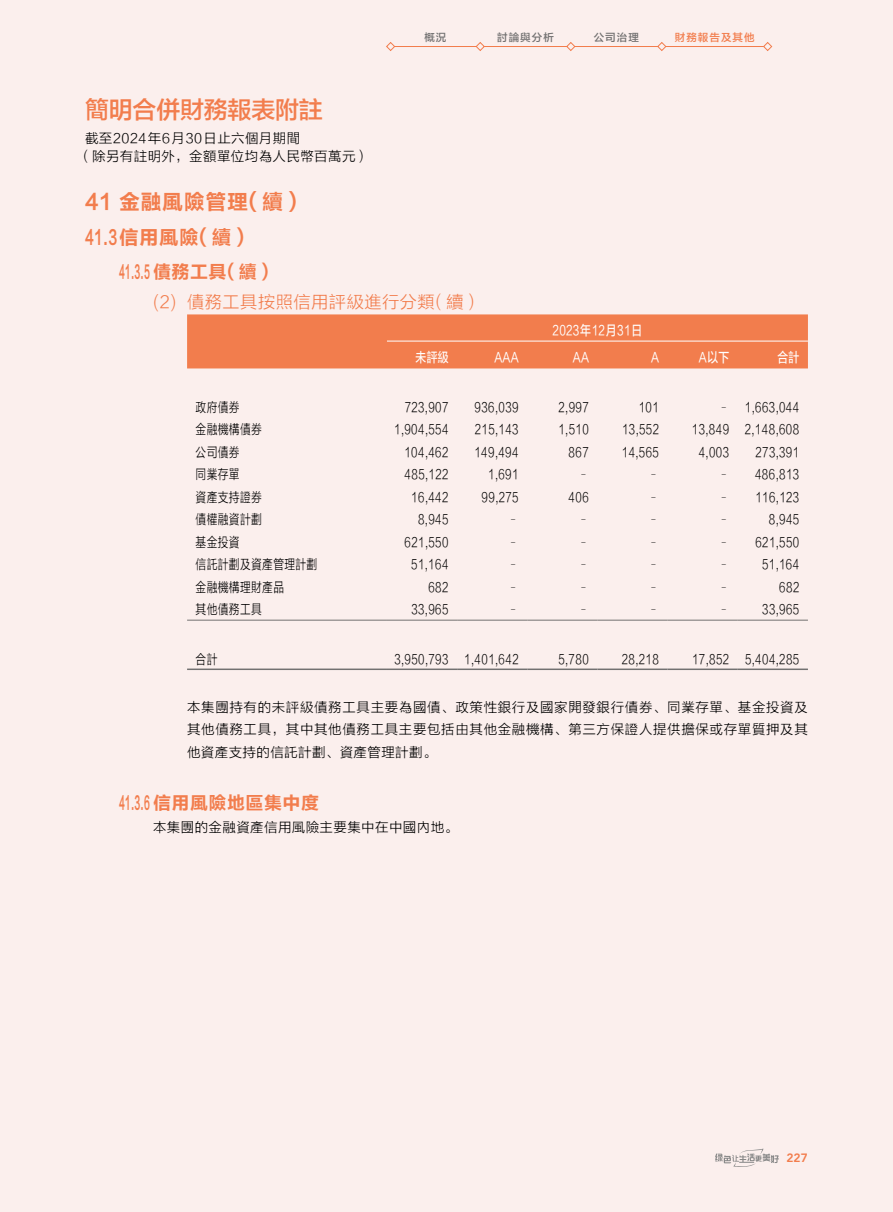
<style>
.page{position:relative;width:893px;height:1212px;background:#fbefed}
.page>*{position:absolute;margin:0;border:0;box-sizing:border-box;transform-origin:0 0}
.t1{font:24px "FZLTZHK GBK1 0";letter-spacing:-.01em;color:#f27d4d}
._01_H1{font:21px "FZLTCHK GBK1 0";letter-spacing:.03em;color:#f27d4d}
._02_H2{font:19.5px "FZLTCHK GBK1 0";letter-spacing:.03em;color:#f27d4d;scale:.7 1}
._03_H3{font:18px "FZLTCHK GBK1 0";letter-spacing:.03em;color:#f27d4d;scale:.5 1}
._04_H4{font:17.25px "FZLTXHK";letter-spacing:.03em;color:#f27d4d}
._50_Table_Text{font:13.5px "FZLTXHK";letter-spacing:.03em;color:#000;scale:.8 1}
._00_Body_Text{font:13.5px/22.5px "FZLTXHK";letter-spacing:.03em;color:#000}
._50_Table_Text-2{font:13.5px "FZLTZHUNHK GBK1 0";letter-spacing:.03em;color:#fff;scale:.8 1}
.t2{font:800 12px "Avenir LT Std";color:#f27d4d}
.t3{font:10.5px "FZLTZHK GBK1 0";letter-spacing:.1em;color:#727171}
.t4{font:10.5px "FZLTZHK GBK1 0";letter-spacing:.1em;color:#f27d4d}
</style>
<div class="page">
<svg style="left:715px;top:1148px;width:64px;height:19px"></svg>
<hr style="left:395px;top:46px;width:369px;height:1px;background:#f27d4d">
<svg style="left:386px;top:42px;width:9px;height:9px"></svg>
<svg style="left:763px;top:42px;width:10px;height:9px"></svg>
<svg style="left:476px;top:42px;width:9px;height:9px"></svg>
<svg style="left:566px;top:42px;width:9px;height:9px"></svg>
<svg style="left:657px;top:42px;width:9px;height:9px"></svg>
<div style="left:187px;top:314px;width:621px;height:54px;background:#f27d4d"></div>
<hr style="left:387px;top:341px;width:421px;height:1px;background:#fff">
<hr style="left:187px;top:620px;width:200px;height:1px;background:#727171">
<hr style="left:387px;top:620px;width:70px;height:1px;background:#727171">
<hr style="left:457px;top:620px;width:70px;height:1px;background:#727171">
<hr style="left:527px;top:620px;width:70px;height:1px;background:#727171">
<hr style="left:597px;top:620px;width:71px;height:1px;background:#727171">
<hr style="left:668px;top:620px;width:70px;height:1px;background:#727171">
<hr style="left:738px;top:620px;width:70px;height:1px;background:#727171">
<hr style="left:187px;top:668px;width:200px;height:2px;background:#727171">
<hr style="left:387px;top:668px;width:70px;height:2px;background:#727171">
<hr style="left:457px;top:668px;width:70px;height:2px;background:#727171">
<hr style="left:527px;top:668px;width:70px;height:2px;background:#727171">
<hr style="left:597px;top:668px;width:71px;height:2px;background:#727171">
<hr style="left:668px;top:668px;width:70px;height:2px;background:#727171">
<hr style="left:738px;top:668px;width:70px;height:2px;background:#727171">
<h1 class="t1" style="left:85px;top:97px;width:239px">簡明合併財務報表附註</h1>
<p class="_00_Body_Text" style="left:78px;top:130px;width:293px;line-height:18px;text-indent:7px">截至2024年6月30日止六個月期間<br>（除另有註明外，金額單位均為人民幣百萬元）</p>
<p class="t3" style="left:424px;top:31px;width:24px">概況</p>
<p class="t3" style="left:497px;top:31px;width:58px">討論與分析</p>
<p class="t3" style="left:594px;top:31px;width:47px">公司治理</p>
<p class="t4" style="left:675px;top:31px;width:81px">財務報告及其他</p>
<p class="_01_H1" style="left:85px;top:191px;width:221px">41 金融風險管理（續）</p>
<p class="_02_H2" style="left:85px;top:226px;width:239px">41.3 信用風險（續）</p>
<p class="_03_H3" style="left:119px;top:262px;width:314px">41.3.5 債務工具（續）</p>
<p class="_04_H4" style="left:153px;top:292px;width:330px">(2) 債務工具按照信用評級進行分類（續）</p>
<p class="_50_Table_Text-2" style="left:553px;top:323px;width:114px">2023年12月31日</p>
<p class="_50_Table_Text-2" style="left:416px;top:350px;width:43px">未評級</p>
<p class="_50_Table_Text-2" style="left:494px;top:350px;width:32px">AAA</p>
<p class="_50_Table_Text-2" style="left:573px;top:350px;width:22px">AA</p>
<p class="_50_Table_Text-2" style="left:651px;top:350px;width:11px">A</p>
<p class="_50_Table_Text-2" style="left:699px;top:350px;width:40px">A以下</p>
<p class="_50_Table_Text-2" style="left:777px;top:350px;width:29px">合計</p>
<p class="_50_Table_Text" style="left:196px;top:400px;width:57px">政府債券</p>
<p class="_50_Table_Text" style="left:405px;top:400px;width:56px">723,907</p>
<p class="_50_Table_Text" style="left:475px;top:400px;width:57px">936,039</p>
<p class="_50_Table_Text" style="left:559px;top:400px;width:39px">2,997</p>
<p class="_50_Table_Text" style="left:639px;top:400px;width:27px">101</p>
<p class="_50_Table_Text" style="left:718px;top:400px;width:15px">–</p>
<p class="_50_Table_Text" style="left:745px;top:400px;width:70px">1,663,044</p>
<p class="_50_Table_Text" style="left:196px;top:422px;width:84px">金融機構債券</p>
<p class="_50_Table_Text" style="left:394px;top:422px;width:70px">1,904,554</p>
<p class="_50_Table_Text" style="left:475px;top:422px;width:57px">215,143</p>
<p class="_50_Table_Text" style="left:558px;top:422px;width:40px">1,510</p>
<p class="_50_Table_Text" style="left:622px;top:422px;width:48px">13,552</p>
<p class="_50_Table_Text" style="left:692px;top:422px;width:48px">13,849</p>
<p class="_50_Table_Text" style="left:745px;top:422px;width:70px">2,148,608</p>
<p class="_50_Table_Text" style="left:196px;top:445px;width:57px">公司債券</p>
<p class="_50_Table_Text" style="left:404px;top:445px;width:57px">104,462</p>
<p class="_50_Table_Text" style="left:474px;top:445px;width:57px">149,494</p>
<p class="_50_Table_Text" style="left:569px;top:445px;width:27px">867</p>
<p class="_50_Table_Text" style="left:622px;top:445px;width:48px">14,565</p>
<p class="_50_Table_Text" style="left:699px;top:445px;width:40px">4,003</p>
<p class="_50_Table_Text" style="left:755px;top:445px;width:56px">273,391</p>
<p class="_50_Table_Text" style="left:196px;top:467px;width:57px">同業存單</p>
<p class="_50_Table_Text" style="left:405px;top:467px;width:56px">485,122</p>
<p class="_50_Table_Text" style="left:488px;top:467px;width:40px">1,691</p>
<p class="_50_Table_Text" style="left:578px;top:467px;width:15px">–</p>
<p class="_50_Table_Text" style="left:648px;top:467px;width:15px">–</p>
<p class="_50_Table_Text" style="left:718px;top:467px;width:15px">–</p>
<p class="_50_Table_Text" style="left:755px;top:467px;width:57px">486,813</p>
<p class="_50_Table_Text" style="left:196px;top:490px;width:84px">資產支持證券</p>
<p class="_50_Table_Text" style="left:411px;top:490px;width:48px">16,442</p>
<p class="_50_Table_Text" style="left:482px;top:490px;width:48px">99,275</p>
<p class="_50_Table_Text" style="left:569px;top:490px;width:27px">406</p>
<p class="_50_Table_Text" style="left:648px;top:490px;width:15px">–</p>
<p class="_50_Table_Text" style="left:718px;top:490px;width:15px">–</p>
<p class="_50_Table_Text" style="left:755px;top:490px;width:57px">116,123</p>
<p class="_50_Table_Text" style="left:196px;top:512px;width:84px">債權融資計劃</p>
<p class="_50_Table_Text" style="left:418px;top:512px;width:40px">8,945</p>
<p class="_50_Table_Text" style="left:508px;top:512px;width:15px">–</p>
<p class="_50_Table_Text" style="left:578px;top:512px;width:15px">–</p>
<p class="_50_Table_Text" style="left:648px;top:512px;width:15px">–</p>
<p class="_50_Table_Text" style="left:718px;top:512px;width:15px">–</p>
<p class="_50_Table_Text" style="left:769px;top:512px;width:40px">8,945</p>
<p class="_50_Table_Text" style="left:196px;top:535px;width:57px">基金投資</p>
<p class="_50_Table_Text" style="left:405px;top:535px;width:57px">621,550</p>
<p class="_50_Table_Text" style="left:508px;top:535px;width:15px">–</p>
<p class="_50_Table_Text" style="left:578px;top:535px;width:15px">–</p>
<p class="_50_Table_Text" style="left:648px;top:535px;width:15px">–</p>
<p class="_50_Table_Text" style="left:718px;top:535px;width:15px">–</p>
<p class="_50_Table_Text" style="left:755px;top:535px;width:57px">621,550</p>
<p class="_50_Table_Text" style="left:196px;top:557px;width:154px">信託計劃及資產管理計劃</p>
<p class="_50_Table_Text" style="left:411px;top:557px;width:48px">51,164</p>
<p class="_50_Table_Text" style="left:508px;top:557px;width:15px">–</p>
<p class="_50_Table_Text" style="left:578px;top:557px;width:15px">–</p>
<p class="_50_Table_Text" style="left:648px;top:557px;width:15px">–</p>
<p class="_50_Table_Text" style="left:718px;top:557px;width:15px">–</p>
<p class="_50_Table_Text" style="left:762px;top:557px;width:48px">51,164</p>
<p class="_50_Table_Text" style="left:196px;top:580px;width:112px">金融機構理財產品</p>
<p class="_50_Table_Text" style="left:428px;top:580px;width:27px">682</p>
<p class="_50_Table_Text" style="left:508px;top:580px;width:15px">–</p>
<p class="_50_Table_Text" style="left:578px;top:580px;width:15px">–</p>
<p class="_50_Table_Text" style="left:648px;top:580px;width:15px">–</p>
<p class="_50_Table_Text" style="left:718px;top:580px;width:15px">–</p>
<p class="_50_Table_Text" style="left:779px;top:580px;width:27px">682</p>
<p class="_50_Table_Text" style="left:196px;top:602px;width:84px">其他債務工具</p>
<p class="_50_Table_Text" style="left:411px;top:602px;width:48px">33,965</p>
<p class="_50_Table_Text" style="left:508px;top:602px;width:15px">–</p>
<p class="_50_Table_Text" style="left:578px;top:602px;width:15px">–</p>
<p class="_50_Table_Text" style="left:648px;top:602px;width:15px">–</p>
<p class="_50_Table_Text" style="left:718px;top:602px;width:15px">–</p>
<p class="_50_Table_Text" style="left:762px;top:602px;width:48px">33,965</p>
<p class="_50_Table_Text" style="left:196px;top:652px;width:29px">合計</p>
<p class="_50_Table_Text" style="left:394px;top:652px;width:69px">3,950,793</p>
<p class="_50_Table_Text" style="left:464px;top:652px;width:70px">1,401,642</p>
<p class="_50_Table_Text" style="left:558px;top:652px;width:40px">5,780</p>
<p class="_50_Table_Text" style="left:622px;top:652px;width:48px">28,218</p>
<p class="_50_Table_Text" style="left:692px;top:652px;width:48px">17,852</p>
<p class="_50_Table_Text" style="left:745px;top:652px;width:69px">5,404,285</p>
<p class="_00_Body_Text" style="left:187px;top:696px;width:622px;text-align:justify">本集團持有的未評級債務工具主要為國債、政策性銀行及國家開發銀行債券、同業存單、基金投資及其他債務工具，其中其他債務工具主要包括由其他金融機構、第三方保證人提供擔保或存單質押及其他資產支持的信託計劃、資產管理計劃。</p>
<p class="_03_H3" style="left:119px;top:793px;width:402px">41.3.6 信用風險地區集中度</p>
<p class="_00_Body_Text" style="left:153px;top:816px;width:306px">本集團的金融資產信用風險主要集中在中國內地。</p>
<p class="t2" style="left:786px;top:1150px;width:23px">227</p>
</div>
